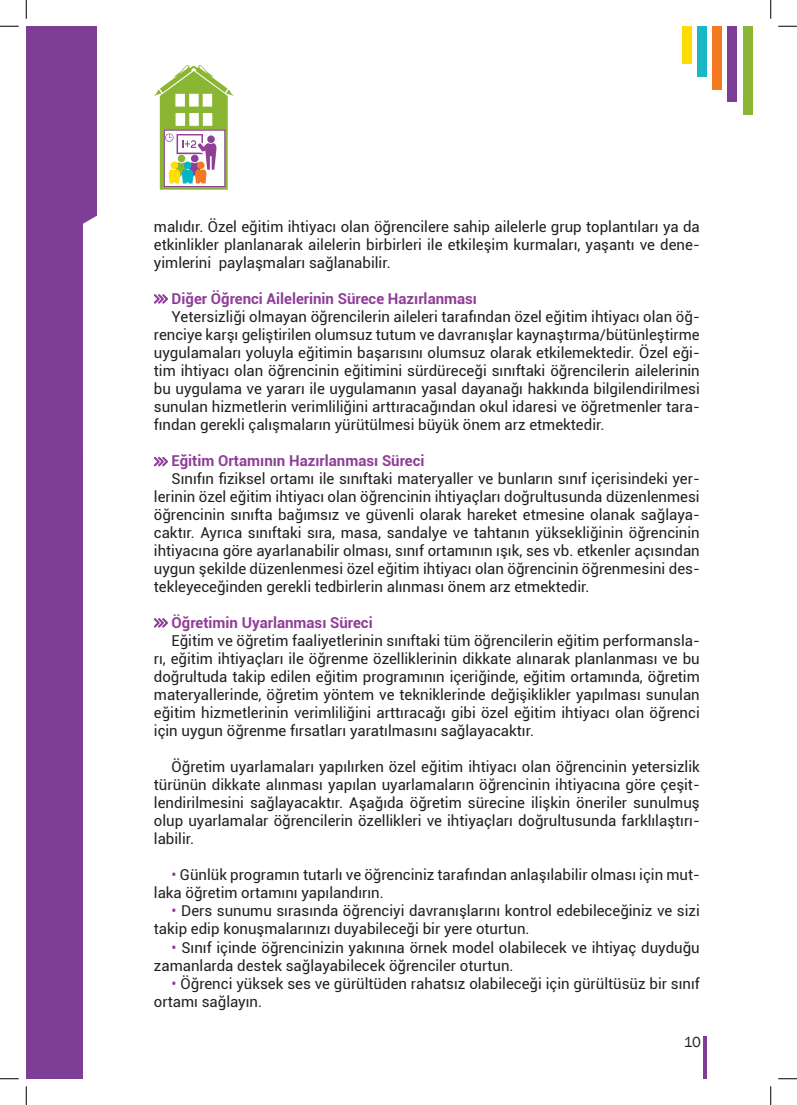
<style>
.page{position:relative;width:797px;height:1105px;background:#fff}
.page>*{position:absolute;margin:0;border:0;box-sizing:border-box;transform-origin:0 0}
.t1{font:15px/18px "Roboto";color:#231f20;text-align:justify}
.t2{font:700 15px "Roboto";color:#8f3e97}
.t3{font:15px "Franklin Gothic";color:#231f20}
.s1{color:#8f3e97}
</style>
<div class="page">
<svg style="left:154px;top:294px;width:14px;height:10px"></svg>
<svg style="left:154px;top:457px;width:14px;height:9px"></svg>
<svg style="left:154px;top:618px;width:14px;height:10px"></svg>
<div style="left:26px;top:26px;width:71px;height:1053px;background:#7e3e98"></div>
<div style="left:743px;top:26px;width:9px;height:89px;background:#8ab634"></div>
<div style="left:727px;top:26px;width:10px;height:76px;background:#7e3e98"></div>
<div style="left:712px;top:26px;width:10px;height:64px;background:#f47921"></div>
<div style="left:697px;top:26px;width:9px;height:51px;background:#1cb7c6"></div>
<div style="left:682px;top:26px;width:9px;height:38px;background:#ffdc01"></div>
<div style="left:83px;top:215px;width:14px;height:218px;background:#fff"></div>
<div style="left:83px;top:433px;width:23px;height:646px;background:#fff"></div>
<svg style="left:154px;top:65px;width:79px;height:125px"></svg>
<div style="left:171px;top:162px;width:7px;height:7px;background:#ffde00;border-radius:50%"></div>
<hr style="left:703px;top:1036px;width:4px;height:43px;background:#7e3e98">
<svg style="left:0;top:25px;width:19px;height:2px"></svg>
<svg style="left:778px;top:25px;width:19px;height:2px"></svg>
<svg style="left:0;top:1078px;width:19px;height:1px"></svg>
<svg style="left:778px;top:1078px;width:19px;height:1px"></svg>
<svg style="left:25px;top:0;width:2px;height:19px"></svg>
<svg style="left:25px;top:1086px;width:2px;height:19px"></svg>
<svg style="left:770px;top:0;width:1px;height:19px"></svg>
<svg style="left:770px;top:1086px;width:1px;height:19px"></svg>
<p class="t1" style="left:154px;top:217px;width:547px">malıdır. Özel eğitim ihtiyacı olan öğrencilere sahip ailelerle grup toplantıları ya da etkinlikler planlanarak ailelerin birbirleri ile etkileşim kurmaları, yaşantı ve dene&shy;yimlerini paylaşmaları sağlanabilir.</p>
<p class="t2" style="left:172px;top:288px;width:307px">Diğer Öğrenci Ailelerinin Sürece Hazırlanması</p>
<p class="t1" style="left:154px;top:307px;width:547px;text-indent:18px">Yetersizliği olmayan öğrencilerin aileleri tarafından özel eğitim ihtiyacı olan öğ&shy;renciye karşı geliştirilen olumsuz tutum ve davranışlar kaynaştırma/bütünleştirme uygulamaları yoluyla eğitimin başarısını olumsuz olarak etkilemektedir. Özel eği&shy;tim ihtiyacı olan öğrencinin eğitimini sürdüreceği sınıftaki öğrencilerin ailelerinin bu uygulama ve yararı ile uygulamanın yasal dayanağı hakkında bilgilendirilmesi sunulan hizmetlerin verimliliğini arttıracağından okul idaresi ve öğretmenler tara&shy;fından gerekli çalışmaların yürütülmesi büyük önem arz etmektedir.</p>
<p class="t2" style="left:172px;top:450px;width:254px">Eğitim Ortamının Hazırlanması Süreci</p>
<p class="t1" style="left:154px;top:469px;width:547px;text-indent:18px">Sınıfın fiziksel ortamı ile sınıftaki materyaller ve bunların sınıf içerisindeki yer&shy;lerinin özel eğitim ihtiyacı olan öğrencinin ihtiyaçları doğrultusunda düzenlenmesi öğrencinin sınıfta bağımsız ve güvenli olarak hareket etmesine olanak sağlaya&shy;caktır. Ayrıca sınıftaki sıra, masa, sandalye ve tahtanın yüksekliğinin öğrencinin ihtiyacına göre ayarlanabilir olması, sınıf ortamının ışık, ses vb. etkenler açısından uygun şekilde düzenlenmesi özel eğitim ihtiyacı olan öğrencinin öğrenmesini des&shy;tekleyeceğinden gerekli tedbirlerin alınması önem arz etmektedir.</p>
<p class="t2" style="left:172px;top:612px;width:202px">Öğretimin Uyarlanması Süreci</p>
<p class="t1" style="left:154px;top:631px;width:547px;text-indent:18px">Eğitim ve öğretim faaliyetlerinin sınıftaki tüm öğrencilerin eğitim performansla&shy;rı, eğitim ihtiyaçları ile öğrenme özelliklerinin dikkate alınarak planlanması ve bu doğrultuda takip edilen eğitim programının içeriğinde, eğitim ortamında, öğretim materyallerinde, öğretim yöntem ve tekniklerinde değişiklikler yapılması sunulan eğitim hizmetlerinin verimliliğini arttıracağı gibi özel eğitim ihtiyacı olan öğrenci için uygun öğrenme fırsatları yaratılmasını sağlayacaktır.</p>
<p class="t1" style="left:154px;top:757px;width:547px;text-indent:18px">Öğretim uyarlamaları yapılırken özel eğitim ihtiyacı olan öğrencinin yetersizlik türünün dikkate alınması yapılan uyarlamaların öğrencinin ihtiyacına göre çeşit&shy;lendirilmesini sağlayacaktır. Aşağıda öğretim sürecine ilişkin öneriler sunulmuş olup uyarlamalar öğrencilerin özellikleri ve ihtiyaçları doğrultusunda farklılaştırı&shy;labilir.</p>
<p class="t1" style="left:154px;top:865px;width:547px;text-indent:18px"><span class="s1">•</span> Günlük programın tutarlı ve öğrenciniz tarafından anlaşılabilir olması için mut&shy;laka öğretim ortamını yapılandırın.</p>
<p class="t1" style="left:154px;top:901px;width:547px;text-indent:18px"><span class="s1">•</span> Ders sunumu sırasında öğrenciyi davranışlarını kontrol edebileceğiniz ve sizi takip edip konuşmalarınızı duyabileceği bir yere oturtun.</p>
<p class="t1" style="left:154px;top:937px;width:547px;text-indent:18px"><span class="s1">•</span> Sınıf içinde öğrencinizin yakınına örnek model olabilecek ve ihtiyaç duyduğu zamanlarda destek sağlayabilecek öğrenciler oturtun.</p>
<p class="t1" style="left:154px;top:973px;width:547px;text-indent:18px"><span class="s1">•</span> Öğrenci yüksek ses ve gürültüden rahatsız olabileceği için gürültüsüz bir sınıf ortamı sağlayın.</p>
<p class="t3" style="left:684px;top:1033px;width:19px">10</p>
</div>
